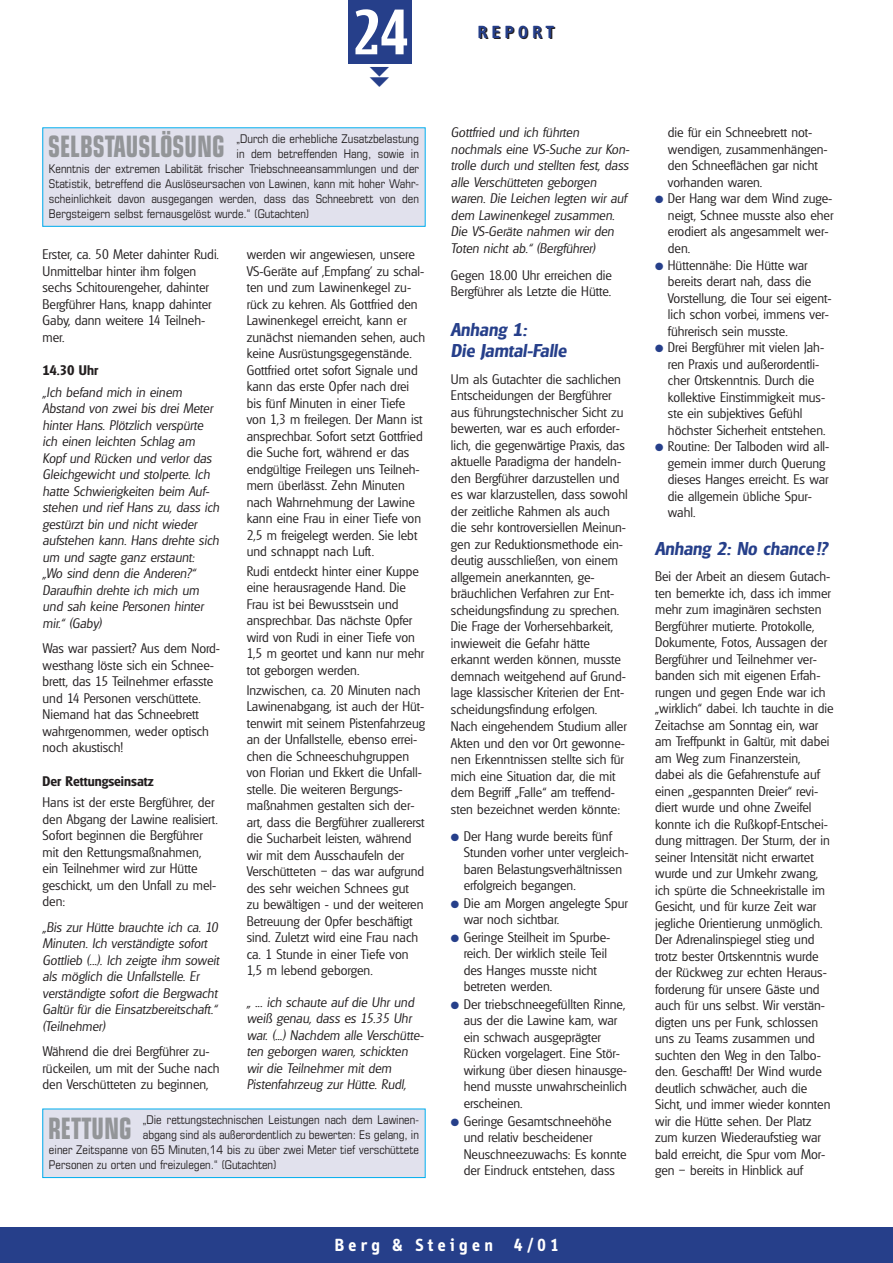
<style>
.page{position:relative;width:893px;height:1263px;background:#fff}
.page>*{position:absolute;margin:0;border:0;box-sizing:border-box;transform-origin:0 0}
.t1{font:54px "Techno";color:#fff}
.t2{font:700 condensed 29.55px "Eurostile";color:#939598;scale:.81 1}
.t3{font:italic 600 18px/21px "Glasgow";color:#263f8a}
.t4{font:700 18px "Info";letter-spacing:.245em;color:#fff}
.t5{font:700 18px "Info";letter-spacing:.245em;color:#231f20}
.t6{font:300 13.5px/16.5px "Glasgow";color:#231f20}
.t7{font:italic 300 13.5px/16.5px "Glasgow";color:#231f20}
.t8{font:600 13.5px "Glasgow";color:#231f20}
.t9{font:condensed 12px "Eurostile";color:#231f20}
.s1{color:#263f8a}
</style>
<div class="page">
<div style="left:348px;top:0;width:64px;height:64px;background:#263f8a"></div>
<div style="left:1px;top:1227px;width:891px;height:35px;background:#263f8a"></div>
<div style="left:43px;top:128px;width:382px;height:98px;background:#e1e1ed"></div>
<div style="left:43px;top:128px;width:382px;height:99px;border:1px solid #00aeef"></div>
<div style="left:43px;top:1109px;width:382px;height:69px;background:#e1e1ed"></div>
<div style="left:43px;top:1109px;width:382px;height:69px;border:1px solid #00aeef"></div>
<h1 class="t1" style="left:354px;top:0;width:55px">24</h1>
<h3 class="t5" style="left:479px;top:26px;width:78px">REPORT</h3>
<h2 class="t2" style="left:48px;top:136px;width:220px">SELBSTAUSLÖSUNG</h2>
<p class="t9" style="left:236px;top:134px;width:184px">„Durch die erhebliche Zusatzbelastung</p>
<p class="t9" style="left:236px;top:149px;width:184px">in dem betreffenden Hang, sowie in</p>
<p class="t9" style="left:49px;top:164px;width:371px">Kenntnis der extremen Labilität frischer Triebschneeansammlungen und der</p>
<p class="t9" style="left:49px;top:179px;width:371px">Statistik, betreffend die Auslöseursachen von Lawinen, kann mit hoher Wahr-</p>
<p class="t9" style="left:49px;top:194px;width:371px">scheinlichkeit davon ausgegangen werden, dass das Schneebrett von den</p>
<p class="t9" style="left:49px;top:209px;width:262px">Bergsteigern selbst fernausgelöst wurde.“ (Gutachten)</p>
<p class="t6" style="left:43px;top:247px;width:178px">Erster, ca. 50 Meter dahinter Rudi.<br>Unmittelbar hinter ihm folgen sechs Schitourengeher, dahinter<br>Bergführer Hans, knapp dahinter<br>Gaby, dann weitere 14 Teilneh&shy;mer.</p>
<p class="t8" style="left:43px;top:365px;width:57px">14.30 Uhr</p>
<p class="t7" style="left:43px;top:385px;width:178px">„Ich befand mich in einem<br>Abstand von zwei bis drei Meter hinter Hans. Plötzlich verspürte ich einen leichten Schlag am<br>Kopf und Rücken und verlor das<br>Gleichgewicht und stolperte. Ich hatte Schwierigkeiten beim Auf&shy;stehen und rief Hans zu, dass ich gestürzt bin und nicht wieder aufstehen kann. Hans drehte sich um und sagte ganz erstaunt:<br>„Wo sind denn die Anderen?“<br>Daraufhin drehte ich mich um und sah keine Personen hinter mir.“ (Gaby)</p>
<p class="t6" style="left:43px;top:641px;width:179px">Was war passiert? Aus dem Nord&shy;westhang löste sich ein Schnee&shy;brett, das 15 Teilnehmer erfasste und 14 Personen verschüttete.<br>Niemand hat das Schneebrett wahrgenommen, weder optisch noch akustisch!</p>
<p class="t8" style="left:43px;top:776px;width:113px">Der Rettungseinsatz</p>
<p class="t6" style="left:43px;top:795px;width:177px">Hans ist der erste Bergführer, der den Abgang der Lawine realisiert.<br>Sofort beginnen die Bergführer mit den Rettungsmaßnahmen, ein Teilnehmer wird zur Hütte geschickt, um den Unfall zu mel&shy;den:</p>
<p class="t7" style="left:43px;top:920px;width:178px">„Bis zur Hütte brauchte ich ca. 10<br>Minuten. Ich verständigte sofort<br>Gottlieb (...). Ich zeigte ihm soweit als möglich die Unfallstelle. Er verständigte sofort die Bergwacht<br>Galtür für die Einsatzbereitschaft.“ (Teilnehmer)</p>
<p class="t6" style="left:43px;top:1045px;width:178px">Während die drei Bergführer zu&shy;rückeilen, um mit der Suche nach den Verschütteten zu beginnen,</p>
<p class="t6" style="left:247px;top:247px;width:180px">werden wir angewiesen, unsere<br>VS-Geräte auf ‚Empfang’ zu schal&shy;ten und zum Lawinenkegel zu&shy;rück zu kehren. Als Gottfried den<br>Lawinenkegel erreicht, kann er zunächst niemanden sehen, auch keine Ausrüstungsgegenstände.<br>Gottfried ortet sofort Signale und kann das erste Opfer nach drei bis fünf Minuten in einer Tiefe von 1,3 m freilegen. Der Mann ist ansprechbar. Sofort setzt Gottfried die Suche fort, während er das endgültige Freilegen uns Teilneh&shy;mern überlässt. Zehn Minuten nach Wahrnehmung der Lawine kann eine Frau in einer Tiefe von<br>2,5 m freigelegt werden. Sie lebt und schnappt nach Luft.</p>
<p class="t6" style="left:247px;top:564px;width:179px">Rudi entdeckt hinter einer Kuppe eine herausragende Hand. Die<br>Frau ist bei Bewusstsein und ansprechbar. Das nächste Opfer wird von Rudi in einer Tiefe von<br>1,5 m geortet und kann nur mehr tot geborgen werden.</p>
<p class="t6" style="left:247px;top:683px;width:180px">Inzwischen, ca. 20 Minuten nach<br>Lawinenabgang, ist auch der Hüt&shy;tenwirt mit seinem Pistenfahrzeug an der Unfallstelle, ebenso errei&shy;chen die Schneeschuhgruppen von Florian und Ekkert die Unfall&shy;stelle. Die weiteren Bergungs&shy;maßnahmen gestalten sich der&shy;art, dass die Bergführer zuallererst die Sucharbeit leisten, während wir mit dem Ausschaufeln der<br>Verschütteten – das war aufgrund des sehr weichen Schnees gut<br>zu bewältigen - und der weiteren<br>Betreuung der Opfer beschäftigt sind. Zuletzt wird eine Frau nach ca. 1 Stunde in einer Tiefe von<br>1,5 m lebend geborgen.</p>
<p class="t7" style="left:247px;top:995px;width:178px">„ ... ich schaute auf die Uhr und weiß genau, dass es 15.35 Uhr war. (...) Nachdem alle Verschütte&shy;ten geborgen waren, schickten wir die Teilnehmer mit dem<br>Pistenfahrzeug zur Hütte. Rudl,</p>
<p class="t9" style="left:143px;top:1115px;width:277px">„Die rettungstechnischen Leistungen nach dem Lawinen-</p>
<p class="t9" style="left:143px;top:1130px;width:277px">abgang sind als außerordentlich zu bewerten: Es gelang, in</p>
<p class="t9" style="left:49px;top:1145px;width:371px">einer Zeitspanne von 65 Minuten,14 bis zu über zwei Meter tief verschüttete</p>
<p class="t9" style="left:49px;top:1160px;width:229px">Personen zu orten und freizulegen.“ (Gutachten)</p>
<h2 class="t2" style="left:48px;top:1117px;width:105px">RETTUNG</h2>
<p class="t7" style="left:451px;top:125px;width:180px">Gottfried und ich führten nochmals eine VS-Suche zur Kon&shy;trolle durch und stellten fest, dass alle Verschütteten geborgen waren. Die Leichen legten wir auf dem Lawinenkegel zusammen.<br>Die VS-Geräte nahmen wir den<br>Toten nicht ab.“ (Bergführer)</p>
<p class="t6" style="left:451px;top:268px;width:163px">Gegen 18.00 Uhr erreichen die<br>Bergführer als Letzte die Hütte.</p>
<h3 class="t3" style="left:451px;top:321px;width:117px">Anhang 1:<br>Die Jamtal-Falle</h3>
<p class="t6" style="left:451px;top:372px;width:178px">Um als Gutachter die sachlichen<br>Entscheidungen der Bergführer aus führungstechnischer Sicht zu bewerten, war es auch erforder&shy;lich, die gegenwärtige Praxis, das aktuelle Paradigma der handeln&shy;den Bergführer darzustellen und es war klarzustellen, dass sowohl der zeitliche Rahmen als auch die sehr kontroversiellen Meinun&shy;gen zur Reduktionsmethode ein&shy;deutig ausschließen, von einem allgemein anerkannten, ge&shy;bräuchlichen Verfahren zur Ent&shy;scheidungsfindung zu sprechen.<br>Die Frage der Vorhersehbarkeit, inwieweit die Gefahr hätte erkannt werden können, musste demnach weitgehend auf Grund&shy;lage klassischer Kriterien der Ent&shy;scheidungsfindung erfolgen.<br>Nach eingehendem Studium aller<br>Akten und den vor Ort gewonne&shy;nen Erkenntnissen stellte sich für mich eine Situation dar, die mit dem Begriff „Falle“ am treffend&shy;sten bezeichnet werden könnte:</p>
<p class="t6" style="left:463px;top:829px;width:166px;text-indent:-13px"><span class="s1">●</span> Der Hang wurde bereits fünf<br>Stunden vorher unter vergleich&shy;baren Belastungsverhältnissen erfolgreich begangen.</p>
<p class="t6" style="left:463px;top:896px;width:166px;text-indent:-13px"><span class="s1">●</span> Die am Morgen angelegte Spur war noch sichtbar.</p>
<p class="t6" style="left:463px;top:930px;width:148px;text-indent:-13px"><span class="s1">●</span> Geringe Steilheit im Spurbe&shy;reich. Der wirklich steile Teil des Hanges musste nicht betreten werden.</p>
<p class="t6" style="left:463px;top:997px;width:165px;text-indent:-13px"><span class="s1">●</span> Der triebschneegefüllten Rinne, aus der die Lawine kam, war ein schwach ausgeprägter<br>Rücken vorgelagert. Eine Stör&shy;wirkung über diesen hinausge&shy;hend musste unwahrscheinlich erscheinen.</p>
<p class="t6" style="left:463px;top:1114px;width:164px;text-indent:-13px"><span class="s1">●</span> Geringe Gesamtschneehöhe und relativ bescheidener<br>Neuschneezuwachs: Es konnte der Eindruck entstehen, dass</p>
<h3 class="t4" style="left:334px;top:1238px;width:226px">Berg &amp; Steigen 4/01</h3>
<p class="t6" style="left:668px;top:125px;width:161px">die für ein Schneebrett not&shy;wendigen, zusammenhängen&shy;den Schneeflächen gar nicht vorhanden waren.</p>
<p class="t6" style="left:668px;top:192px;width:167px;text-indent:-13px"><span class="s1">●</span> Der Hang war dem Wind zuge&shy;neigt, Schnee musste also eher erodiert als angesammelt wer&shy;den.</p>
<p class="t6" style="left:668px;top:258px;width:165px;text-indent:-13px"><span class="s1">●</span> Hüttennähe: Die Hütte war bereits derart nah, dass die<br>Vorstellung, die Tour sei eigent&shy;lich schon vorbei, immens ver&shy;führerisch sein musste.</p>
<p class="t6" style="left:668px;top:341px;width:159px;text-indent:-13px"><span class="s1">●</span> Drei Bergführer mit vielen Jah&shy;ren Praxis und außerordentli&shy;cher Ortskenntnis. Durch die kollektive Einstimmigkeit mus&shy;ste ein subjektives Gefühl höchster Sicherheit entstehen.</p>
<p class="t6" style="left:668px;top:440px;width:163px;text-indent:-13px"><span class="s1">●</span> Routine: Der Talboden wird all&shy;gemein immer durch Querung dieses Hanges erreicht. Es war die allgemein übliche Spur&shy;wahl.</p>
<h3 class="t3" style="left:655px;top:540px;width:174px">Anhang 2: No chance!?</h3>
<p class="t6" style="left:655px;top:569px;width:180px">Bei der Arbeit an diesem Gutach&shy;ten bemerkte ich, dass ich immer mehr zum imaginären sechsten<br>Bergführer mutierte. Protokolle,<br>Dokumente, Fotos, Aussagen der<br>Bergführer und Teilnehmer ver&shy;banden sich mit eigenen Erfah&shy;rungen und gegen Ende war ich „wirklich“ dabei. Ich tauchte in die<br>Zeitachse am Sonntag ein, war am Treffpunkt in Galtür, mit dabei am Weg zum Finanzerstein,<br>dabei als die Gefahrenstufe auf einen „gespannten Dreier“ revi&shy;diert wurde und ohne Zweifel konnte ich die Rußkopf-Entschei&shy;dung mittragen. Der Sturm, der in seiner Intensität nicht erwartet wurde und zur Umkehr zwang, ich spürte die Schneekristalle im<br>Gesicht, und für kurze Zeit war jegliche Orientierung unmöglich.<br>Der Adrenalinspiegel stieg und trotz bester Ortskenntnis wurde der Rückweg zur echten Heraus&shy;forderung für unsere Gäste und auch für uns selbst. Wir verstän&shy;digten uns per Funk, schlossen uns zu Teams zusammen und suchten den Weg in den Talbo&shy;den. Geschafft! Der Wind wurde deutlich schwächer, auch die<br>Sicht, und immer wieder konnten wir die Hütte sehen. Der Platz zum kurzen Wiederaufstieg war bald erreicht, die Spur vom Mor&shy;gen – bereits in Hinblick auf</p>
</div>
